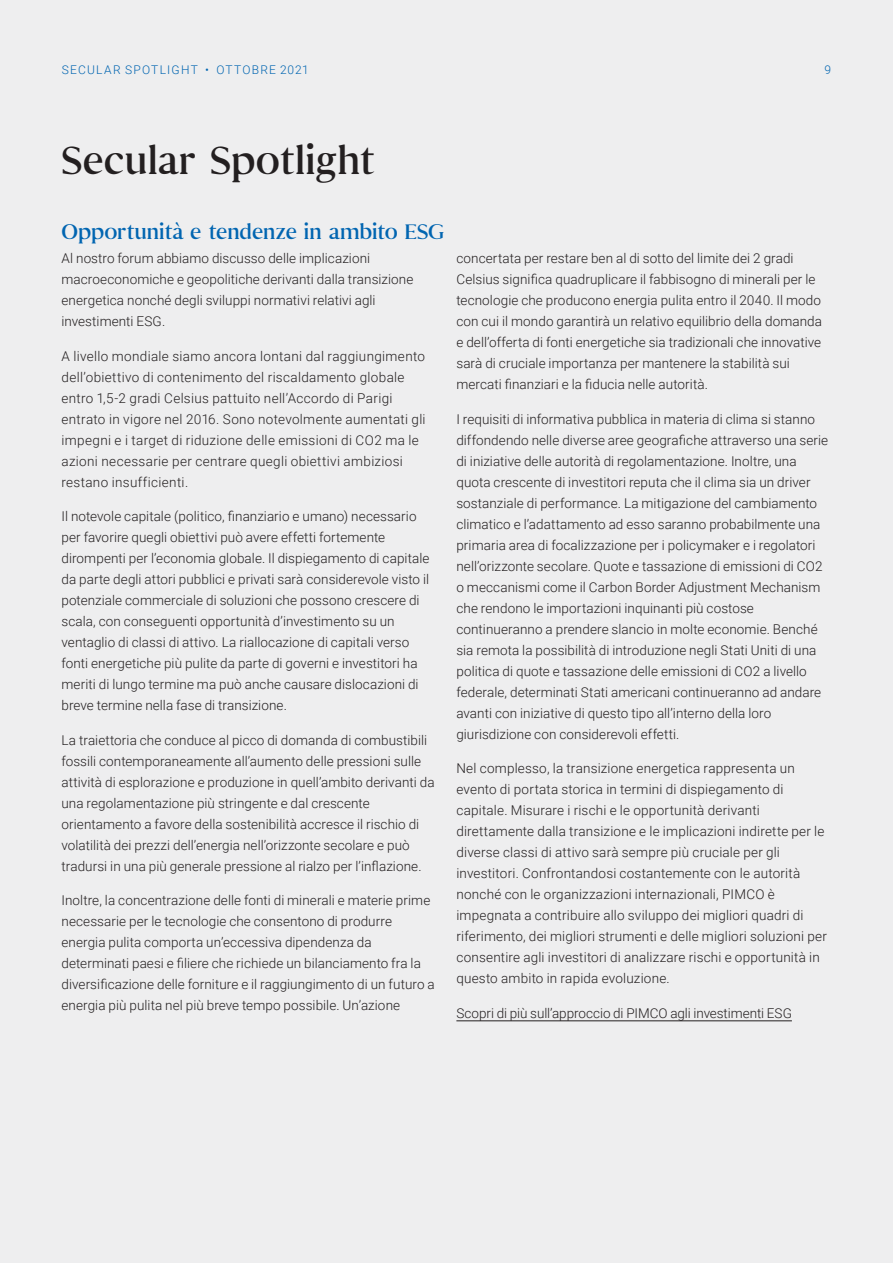
<style>
.page{position:relative;width:893px;height:1263px;background:#eeeeef}
.page>*{position:absolute;margin:0;border:0;box-sizing:border-box;transform-origin:0 0}
.Main_Intro_Rob_Th_16{font:39px "Senhan";color:#231f20}
.Forum_Headline_Sen_R{font:21px "Senhan";letter-spacing:-.005em;color:#0165b1}
.Body_Copy_Rob_L_9_14{font:300 13.5px/21px "Roboto";letter-spacing:.005em;color:#231f20}
.Body_Copy_Rob_L_9_14-2{font:300 13.5px/21px "Roboto";letter-spacing:.025em;color:#231f20}
.Folio_Rob_L_8_10{font:300 12px "Roboto";letter-spacing:.1em;color:#0165b1}
</style>
<div class="page">
<hr style="left:456px;top:1020px;width:336px;height:1px;background:#231f20">
<p class="Folio_Rob_L_8_10" style="left:62px;top:62px;width:249px">SECULAR SPOTLIGHT • OTTOBRE 2021</p>
<p class="Folio_Rob_L_8_10" style="left:825px;top:62px;width:8px">9</p>
<p class="Main_Intro_Rob_Th_16" style="left:62px;top:126px;width:315px">Secular Spotlight</p>
<p class="Forum_Headline_Sen_R" style="left:62px;top:213px;width:384px">Opportunità e tendenze in ambito ESG</p>
<p class="Body_Copy_Rob_L_9_14" style="left:62px;top:247px;width:353px">Al nostro forum abbiamo discusso delle implicazioni macroeconomiche e geopolitiche derivanti dalla transizione energetica nonché degli sviluppi normativi relativi agli investimenti ESG.</p>
<p class="Body_Copy_Rob_L_9_14-2" style="left:62px;top:345px;width:366px">A livello mondiale siamo ancora lontani dal raggiungimento dell’obiettivo di contenimento del riscaldamento globale entro 1,5-2 gradi Celsius pattuito nell’Accordo di Parigi entrato in vigore nel 2016. Sono notevolmente aumentati gli impegni e i target di riduzione delle emissioni di CO2 ma le azioni necessarie per centrare quegli obiettivi ambiziosi restano insufficienti.</p>
<p class="Body_Copy_Rob_L_9_14" style="left:62px;top:505px;width:369px">Il notevole capitale (politico, finanziario e umano) necessario per favorire quegli obiettivi può avere effetti fortemente dirompenti per l’economia globale. Il dispiegamento di capitale da parte degli attori pubblici e privati sarà considerevole visto il potenziale commerciale di soluzioni che possono crescere di scala, con conseguenti opportunità d’investimento su un ventaglio di classi di attivo. La riallocazione di capitali verso fonti energetiche più pulite da parte di governi e investitori ha meriti di lungo termine ma può anche causare dislocazioni di breve termine nella fase di transizione.</p>
<p class="Body_Copy_Rob_L_9_14" style="left:62px;top:729px;width:375px">La traiettoria che conduce al picco di domanda di combustibili fossili contemporaneamente all’aumento delle pressioni sulle attività di esplorazione e produzione in quell’ambito derivanti da una regolamentazione più stringente e dal crescente orientamento a favore della sostenibilità accresce il rischio di volatilità dei prezzi dell’energia nell’orizzonte secolare e può tradursi in una più generale pressione al rialzo per l’inflazione.</p>
<p class="Body_Copy_Rob_L_9_14" style="left:62px;top:889px;width:375px">Inoltre, la concentrazione delle fonti di minerali e materie prime necessarie per le tecnologie che consentono di produrre energia pulita comporta un’eccessiva dipendenza da determinati paesi e filiere che richiede un bilanciamento fra la diversificazione delle forniture e il raggiungimento di un futuro a energia più pulita nel più breve tempo possibile. Un’azione</p>
<p class="Body_Copy_Rob_L_9_14" style="left:456px;top:247px;width:367px">concertata per restare ben al di sotto del limite dei 2 gradi Celsius significa quadruplicare il fabbisogno di minerali per le tecnologie che producono energia pulita entro il 2040. Il modo con cui il mondo garantirà un relativo equilibrio della domanda e dell’offerta di fonti energetiche sia tradizionali che innovative sarà di cruciale importanza per mantenere la stabilità sui mercati finanziari e la fiducia nelle autorità.</p>
<p class="Body_Copy_Rob_L_9_14" style="left:456px;top:408px;width:373px">I requisiti di informativa pubblica in materia di clima si stanno diffondendo nelle diverse aree geografiche attraverso una serie di iniziative delle autorità di regolamentazione. Inoltre, una quota crescente di investitori reputa che il clima sia un driver sostanziale di performance. La mitigazione del cambiamento climatico e l’adattamento ad esso saranno probabilmente una primaria area di focalizzazione per i policymaker e i regolatori nell’orizzonte secolare. Quote e tassazione di emissioni di CO2 o meccanismi come il Carbon Border Adjustment Mechanism che rendono le importazioni inquinanti più costose continueranno a prendere slancio in molte economie. Benché sia remota la possibilità di introduzione negli Stati Uniti di una politica di quote e tassazione delle emissioni di CO2 a livello federale, determinati Stati americani continueranno ad andare avanti con iniziative di questo tipo all’interno della loro giurisdizione con considerevoli effetti.</p>
<p class="Body_Copy_Rob_L_9_14" style="left:456px;top:757px;width:372px">Nel complesso, la transizione energetica rappresenta un evento di portata storica in termini di dispiegamento di capitale. Misurare i rischi e le opportunità derivanti direttamente dalla transizione e le implicazioni indirette per le diverse classi di attivo sarà sempre più cruciale per gli investitori. Confrontandosi costantemente con le autorità nonché con le organizzazioni internazionali, PIMCO è impegnata a contribuire allo sviluppo dei migliori quadri di riferimento, dei migliori strumenti e delle migliori soluzioni per consentire agli investitori di analizzare rischi e opportunità in questo ambito in rapida evoluzione.</p>
<p class="Body_Copy_Rob_L_9_14" style="left:456px;top:1002px;width:337px">Scopri di più sull’approccio di PIMCO agli investimenti ESG</p>
</div>
